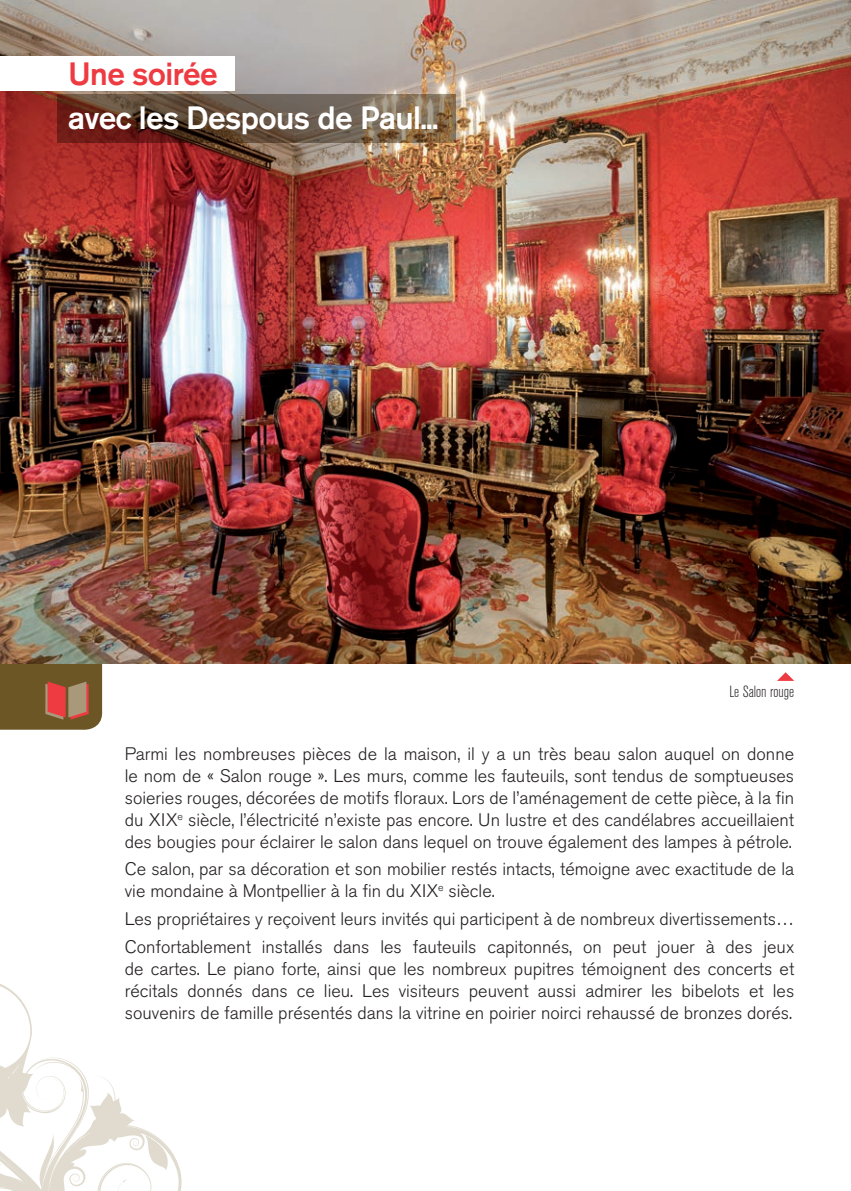
<style>
.page{position:relative;width:851px;height:1191px;background:#fff}
.page>*{position:absolute;margin:0;border:0;box-sizing:border-box;transform-origin:0 0}
.t1{font:500 32px "Akzidenz Grotesk BE";letter-spacing:-.02em;color:#fff}
.t2{font:500 32px "Akzidenz Grotesk BE";letter-spacing:-.02em;color:#ee3a41}
.t3{font:300 18px/22px "Akzidenz Grotesk BE";color:#231f20;text-align:justify}
.t4{font:300 condensed 16px "Akzidenz Grotesk BE";color:#231f20}
</style>
<div class="page">
<img style="left:0;top:0;width:850px;height:663px">
<svg style="left:777px;top:672px;width:17px;height:9px"></svg>
<svg style="left:0;top:644px;width:102px;height:85px;background:#81613c"></svg>
<svg style="left:57px;top:94px;width:398px;height:49px;background:#6b4e3d"></svg>
<div style="left:0;top:57px;width:234px;height:34px;background:#fff"></div>
<svg style="left:0;top:984px;width:182px;height:207px"></svg>
<h1 class="t2" style="left:68px;top:54px;width:151px">Une soirée</h1>
<h1 class="t1" style="left:68px;top:98px;width:372px">avec les Despous de Paul...</h1>
<p class="t4" style="left:729px;top:683px;width:66px">Le Salon rouge</p>
<p class="t3" style="left:125px;top:743px;width:670px">Parmi les nombreuses pièces de la maison, il y a un très beau salon auquel on donne le nom de « Salon rouge ». Les murs, comme les fauteuils, sont tendus de somptueuses soieries rouges, décorées de motifs floraux. Lors de l’aménagement de cette pièce, à la fin du XIX<sup>e</sup> siècle, l’électricité n’existe pas encore. Un lustre et des candélabres accueillaient des bougies pour éclairer le salon dans lequel on trouve également des lampes à pétrole.</p>
<p class="t3" style="left:125px;top:858px;width:670px">Ce salon, par sa décoration et son mobilier restés intacts, témoigne avec exactitude de la vie mondaine à Montpellier à la fin du XIX<sup>e</sup> siècle.</p>
<p class="t3" style="left:125px;top:905px;width:671px;line-height:27.6px">Les propriétaires y reçoivent leurs invités qui participent à de nombreux divertissements…<br>Confortablement installés dans les fauteuils capitonnés, on peut jouer à des jeux</p>
<p class="t3" style="left:125px;top:958px;width:670px">de cartes. Le piano forte, ainsi que les nombreux pupitres témoignent des concerts et récitals donnés dans ce lieu. Les visiteurs peuvent aussi admirer les bibelots et les souvenirs de famille présentés dans la vitrine en poirier noirci rehaussé de bronzes dorés.</p>
</div>
